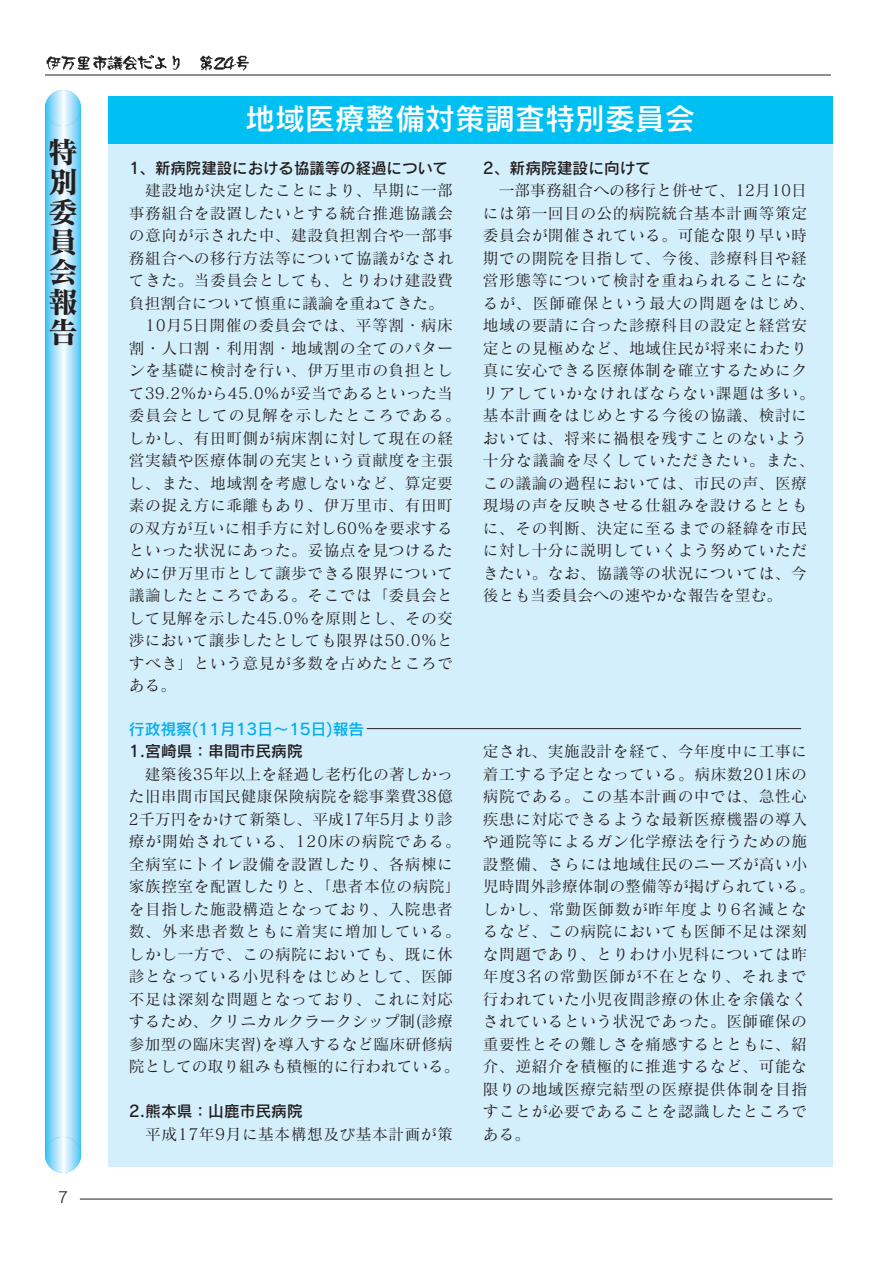
<style>
.page{position:relative;width:894px;height:1263px;background:#fff}
.page>*{position:absolute;margin:0;border:0;box-sizing:border-box;transform-origin:0 0}
.t1{font:30px "Rodin CID DB";color:#fff}
.t2{font:30px/30px "Matisse CID B";color:#231f20;text-align:justify}
.t3{font:15.75px/22.5px "Matisse CID M";letter-spacing:.03em;color:#231f20}
.t4{font:15.75px "Rodin CID DB";color:#231f20}
.t5{font:15.75px "Matisse CID M";color:#231f20}
.t6{font:15.75px "Matisse CID M";letter-spacing:.055em;color:#231f20}
.t7{font:15.75px "Rodin CID DB";color:#00aeef}
.t8{font:15px "Rodin CID M";color:#231f20}
</style>
<div class="page">
<hr style="left:80px;top:1199px;width:752px;height:1px;background:#231f20">
<hr style="left:45px;top:75px;width:786px;height:1px;background:#231f20">
<img style="left:46px;top:56px;width:14px;height:14px">
<img style="left:60px;top:56px;width:15px;height:14px">
<img style="left:75px;top:56px;width:31px;height:15px">
<img style="left:106px;top:56px;width:30px;height:14px">
<img style="left:136px;top:56px;width:44px;height:14px">
<img style="left:200px;top:56px;width:13px;height:15px">
<img style="left:213px;top:56px;width:21px;height:14px">
<img style="left:234px;top:56px;width:15px;height:15px">
<svg style="left:45px;top:112px;width:36px;height:1039px;background:#a1dff9"></svg>
<svg style="left:45px;top:90px;width:36px;height:36px"></svg>
<svg style="left:45px;top:1137px;width:36px;height:36px"></svg>
<div style="left:108px;top:96px;width:724px;height:1071px;background:#d4effc"></div>
<div style="left:108px;top:96px;width:724px;height:48px;background:#00c0f3"></div>
<hr style="left:367px;top:728px;width:434px;height:1px;background:#231f20">
<h1 class="t2" style="left:48px;top:141px;width:31px">特別委員会報告</h1>
<p class="t8" style="left:58px;top:1191px;width:12px">7</p>
<h1 class="t1" style="left:245px;top:108px;width:451px">地域医療整備対策調査特別委員会</h1>
<p class="t4" style="left:129px;top:162px;width:321px">1、新病院建設における協議等の経過について</p>
<p class="t3" style="left:145px;top:181px;width:309px">建設地が決定したことにより、早期に一部</p>
<p class="t3" style="left:129px;top:204px;width:326px">事務組合を設置したいとする統合推進協議会</p>
<p class="t3" style="left:129px;top:226px;width:326px">の意向が示された中、建設負担割合や一部事</p>
<p class="t3" style="left:129px;top:249px;width:326px">務組合への移行方法等について協議がなされ</p>
<p class="t3" style="left:129px;top:271px;width:326px">てきた。当委員会としても、とりわけ建設費</p>
<p class="t5" style="left:129px;top:297px;width:317px">負担割合について慎重に議論を重ねてきた。</p>
<p class="t3" style="left:145px;top:316px;width:309px">10月5日開催の委員会では、平等割・病床</p>
<p class="t3" style="left:129px;top:339px;width:326px">割・人口割・利用割・地域割の全てのパター</p>
<p class="t3" style="left:129px;top:361px;width:326px">ンを基礎に検討を行い、伊万里市の負担とし</p>
<p class="t5" style="left:129px;top:387px;width:326px">て39.2%から45.0%が妥当であるといった当</p>
<p class="t6" style="left:129px;top:410px;width:333px">委員会としての見解を示したところである。</p>
<p class="t3" style="left:129px;top:429px;width:326px">しかし、有田町側が病床割に対して現在の経</p>
<p class="t3" style="left:129px;top:451px;width:326px">営実績や医療体制の充実という貢献度を主張</p>
<p class="t3" style="left:129px;top:474px;width:326px">し、また、地域割を考慮しないなど、算定要</p>
<p class="t3" style="left:129px;top:496px;width:326px">素の捉え方に乖離もあり、伊万里市、有田町</p>
<p class="t3" style="left:129px;top:519px;width:325px">の双方が互いに相手方に対し60%を要求する</p>
<p class="t3" style="left:129px;top:541px;width:326px">といった状況にあった。妥協点を見つけるた</p>
<p class="t3" style="left:129px;top:564px;width:326px">めに伊万里市として譲歩できる限界について</p>
<p class="t3" style="left:129px;top:586px;width:326px">議論したところである。そこでは「委員会と</p>
<p class="t3" style="left:129px;top:609px;width:326px">して見解を示した45.0%を原則とし、その交</p>
<p class="t3" style="left:129px;top:631px;width:326px">渉において譲歩したとしても限界は50.0%と</p>
<p class="t3" style="left:129px;top:654px;width:326px">すべき」という意見が多数を占めたところで</p>
<p class="t3" style="left:129px;top:676px;width:49px">ある。</p>
<p class="t4" style="left:483px;top:162px;width:170px">2、新病院建設に向けて</p>
<p class="t3" style="left:483px;top:181px;width:333px;text-indent:16px">一部事務組合への移行と併せて、12月10日には第一回目の公的病院統合基本計画等策定委員会が開催されている。可能な限り早い時期での開院を目指して、今後、診療科目や経営形態等について検討を重ねられることになるが、医師確保という最大の問題をはじめ、地域の要請に合った診療科目の設定と経営安定との見極めなど、地域住民が将来にわたり真に安心できる医療体制を確立するためにクリアしていかなければならない課題は多い。基本計画をはじめとする今後の協議、検討においては、将来に禍根を残すことのないよう十分な議論を尽くしていただきたい。また、この議論の過程においては、市民の声、医療現場の声を反映させる仕組みを設けるとともに、その判断、決定に至るまでの経緯を市民に対し十分に説明していくよう努めていただきたい。なお、協議等の状況については、今後とも当委員会への速やかな報告を望む。</p>
<p class="t7" style="left:129px;top:723px;width:237px">行政視察(11月13日～15日)報告</p>
<p class="t4" style="left:129px;top:745px;width:175px">1.宮崎県：串間市民病院</p>
<p class="t3" style="left:129px;top:765px;width:333px;text-align:center">建築後35年以上を経過し老朽化の著しかっ<br>た旧串間市国民健康保険病院を総事業費38億<br>2千万円をかけて新築し、平成17年5月より診療が開始されている、120床の病院である。全病室にトイレ設備を設置したり、各病棟に家族控室を配置したりと、「患者本位の病院」を目指した施設構造となっており、入院患者数、外来患者数ともに着実に増加している。しかし一方で、この病院においても、既に休診となっている小児科をはじめとして、医師不足は深刻な問題となっており、これに対応するため、クリニカルクラークシップ制(診療参加型の臨床実習)を導入するなど臨床研修病院としての取り組みも積極的に行われている。</p>
<p class="t4" style="left:129px;top:1105px;width:175px">2.熊本県：山鹿市民病院</p>
<p class="t3" style="left:145px;top:1125px;width:309px">平成17年9月に基本構想及び基本計画が策</p>
<p class="t3" style="left:483px;top:742px;width:333px">定され、実施設計を経て、今年度中に工事に着工する予定となっている。病床数201床の病院である。この基本計画の中では、急性心疾患に対応できるような最新医療機器の導入や通院等によるガン化学療法を行うための施設整備、さらには地域住民のニーズが高い小児時間外診療体制の整備等が掲げられている。しかし、常勤医師数が昨年度より6名減となるなど、この病院においても医師不足は深刻な問題であり、とりわけ小児科については昨年度3名の常勤医師が不在となり、それまで行われていた小児夜間診療の休止を余儀なくされているという状況であった。医師確保の重要性とその難しさを痛感するとともに、紹介、逆紹介を積極的に推進するなど、可能な限りの地域医療完結型の医療提供体制を目指すことが必要であることを認識したところである。</p>
</div>
